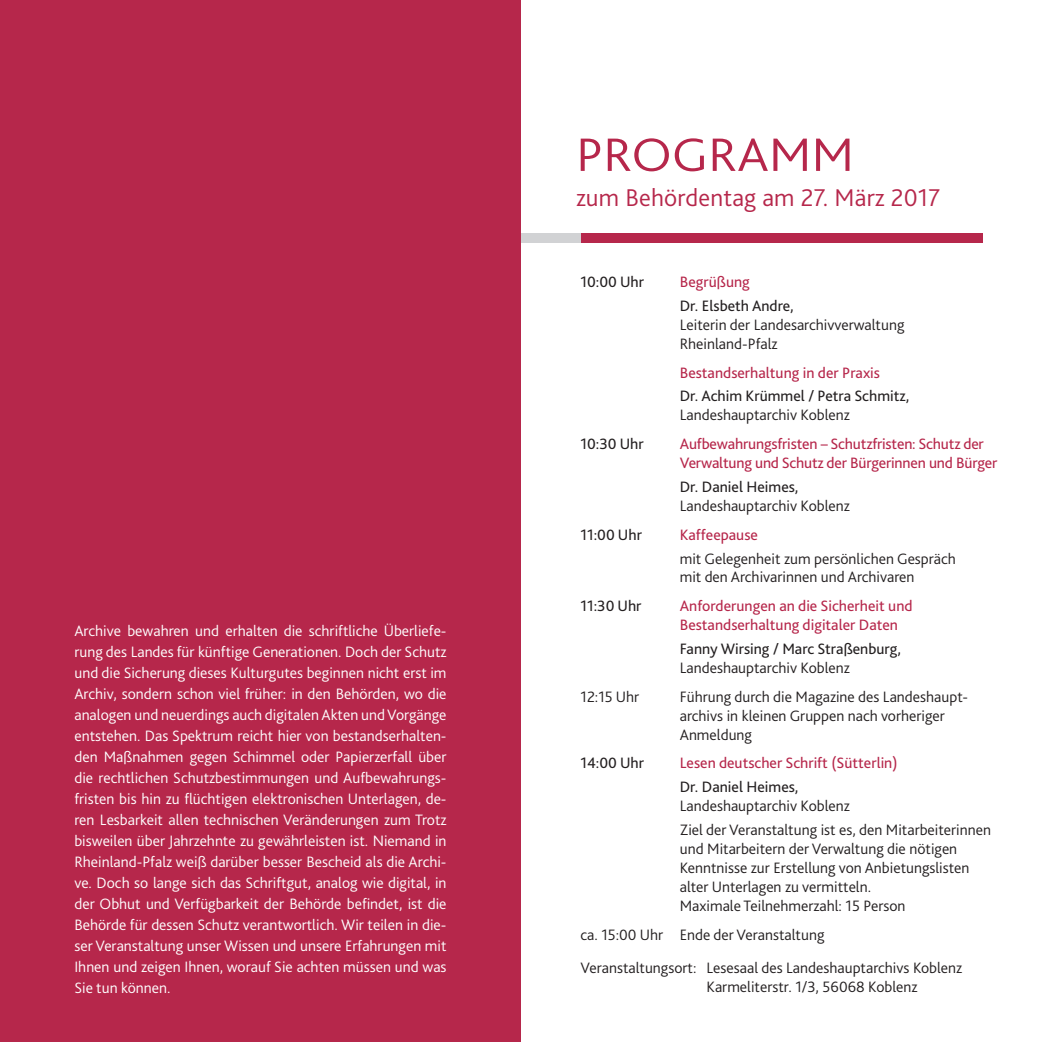
<style>
.page{position:relative;width:1042px;height:1042px;background:#fff}
.page>*{position:absolute;margin:0;border:0;box-sizing:border-box;transform-origin:0 0}
.t1{font:300 49px "Bliss 2";color:#b6274b;scale:1.1 1}
.t2{font:300 25.38px "Bliss 2";letter-spacing:.005em;color:#b6274b}
.t3{font:300 15.75px/21px "Bliss 2";color:#fff;text-align:justify}
.t4{font:300 15.75px/18.9px "Bliss 2";color:#231f20}
.t5{font:15.75px/18.9px "Bliss 2";color:#b6274b}
.t6{font:15.75px "Bliss 2";color:#231f20}
</style>
<div class="page">
<div style="left:0;top:233px;width:581px;height:10px;background:#d1d2d4"></div>
<div style="left:0;top:0;width:521px;height:1042px;background:#b6274b"></div>
<div style="left:580px;top:233px;width:402px;height:10px;background:#b6274b"></div>
<p class="t3" style="left:74px;top:620px;width:374px">Archive bewahren und erhalten die schriftliche Überliefe&shy;rung des Landes für künftige Generationen. Doch der Schutz und die Sicherung dieses Kulturgutes beginnen nicht erst im Archiv, sondern schon viel früher: in den Behörden, wo die analogen und neuerdings auch digitalen Akten und Vorgänge entstehen. Das Spektrum reicht hier von bestandserhalten&shy;den Maßnahmen gegen Schimmel oder Papierzerfall über die rechtlichen Schutzbestimmungen und Aufbewahrungs&shy;fristen bis hin zu flüchtigen elektronischen U nterlagen, de&shy;ren Lesbarkeit allen technischen Veränderungen zum Trotz bisweilen über Jahrzehnte zu gewährleisten ist. N iemand in Rheinland-Pfalz weiß darüber besser Bescheid als die Archi&shy;ve. Doch so lange sich das Schriftgut, analog wie digital, in der Obhut und Verfügbarkeit der Behörde befindet, ist die Behörde für dessen Schutz verantwortlich. Wir teilen in die&shy;ser Veranstaltung unser Wissen und unsere Erfahrungen mit I hnen und zeigen I hnen, worauf Sie achten müssen und was Sie tun können.</p>
<h1 class="t1" style="left:576px;top:124px;width:254px">PROGRAMM</h1>
<h2 class="t2" style="left:576px;top:182px;width:366px">zum Behördentag am 27. März 2017</h2>
<p class="t6" style="left:580px;top:272px;width:65px">10:00 Uhr</p>
<p class="t5" style="left:680px;top:272px;width:72px">Begrüßung</p>
<p class="t6" style="left:680px;top:296px;width:115px">Dr. Elsbeth Andre,</p>
<p class="t4" style="left:680px;top:315px;width:226px">Leiterin der Landesarchivverwaltung<br>Rheinland-Pfalz</p>
<p class="t5" style="left:680px;top:362px;width:202px">Bestandserhaltung in der Praxis</p>
<p class="t6" style="left:680px;top:386px;width:231px">Dr. Achim Krümmel / Petra Schmitz,</p>
<p class="t4" style="left:680px;top:405px;width:171px">Landeshauptarchiv Koblenz</p>
<p class="t6" style="left:580px;top:434px;width:65px">10:30 Uhr</p>
<p class="t5" style="left:680px;top:434px;width:319px">Aufbewahrungsfristen – Schutzfristen: Schutz der<br>Verwaltung und Schutz der Bürgerinnen und Bürger</p>
<p class="t6" style="left:680px;top:477px;width:120px">Dr. Daniel Heimes,</p>
<p class="t4" style="left:680px;top:496px;width:171px">Landeshauptarchiv Koblenz</p>
<p class="t6" style="left:580px;top:525px;width:63px">11:00 Uhr</p>
<p class="t5" style="left:680px;top:524px;width:80px">Kaffeepause</p>
<p class="t4" style="left:680px;top:548px;width:278px">mit Gelegenheit zum persönlichen Gespräch mit den Archivarinnen und Archivaren</p>
<p class="t6" style="left:580px;top:596px;width:63px">11:30 Uhr</p>
<p class="t5" style="left:680px;top:596px;width:234px">Anforderungen an die Sicherheit und<br>Bestandserhaltung digitaler Daten</p>
<p class="t6" style="left:680px;top:639px;width:223px">Fanny Wirsing / Marc Straßenburg,</p>
<p class="t4" style="left:680px;top:658px;width:171px">Landeshauptarchiv Koblenz</p>
<p class="t4" style="left:580px;top:687px;width:60px">12:15 Uhr</p>
<p class="t4" style="left:680px;top:687px;width:290px">Führung durch die Magazine des Landeshaupt&shy;archivs in kleinen Gruppen nach vorheriger</p>
<p class="t4" style="left:580px;top:724px;width:56px">A</p>
<p class="t4" style="left:689px;top:724px;width:65px">nmeldung</p>
<p class="t6" style="left:580px;top:753px;width:65px">14:00 Uhr</p>
<p class="t5" style="left:680px;top:753px;width:219px">Lesen deutscher Schrift (Sütterlin)</p>
<p class="t6" style="left:680px;top:777px;width:120px">Dr. Daniel Heimes,</p>
<p class="t4" style="left:680px;top:793px;width:313px;line-height:23.8px">Landeshauptarchiv Koblenz<br>Ziel der Veranstaltung ist es, den Mitarbeiterinnen</p>
<p class="t4" style="left:680px;top:839px;width:291px">und Mitarbeitern der Verwaltung die nötigen Kenntnisse zur Erstellung von Anbietungslisten alter U nterlagen zu vermitteln.<br>Maximale Teilnehmerzahl: 15 Person</p>
<p class="t4" style="left:580px;top:917px;width:383px;line-height:33.8px">ca. 15:00 U hr Ende der Veranstaltung<br>Veranstaltungsort: Lesesaal des Landeshauptarchivs Koblenz</p>
<p class="t4" style="left:706px;top:977px;width:212px">Karmeliterstr. 1/3, 56068 Koblenz</p>
</div>
